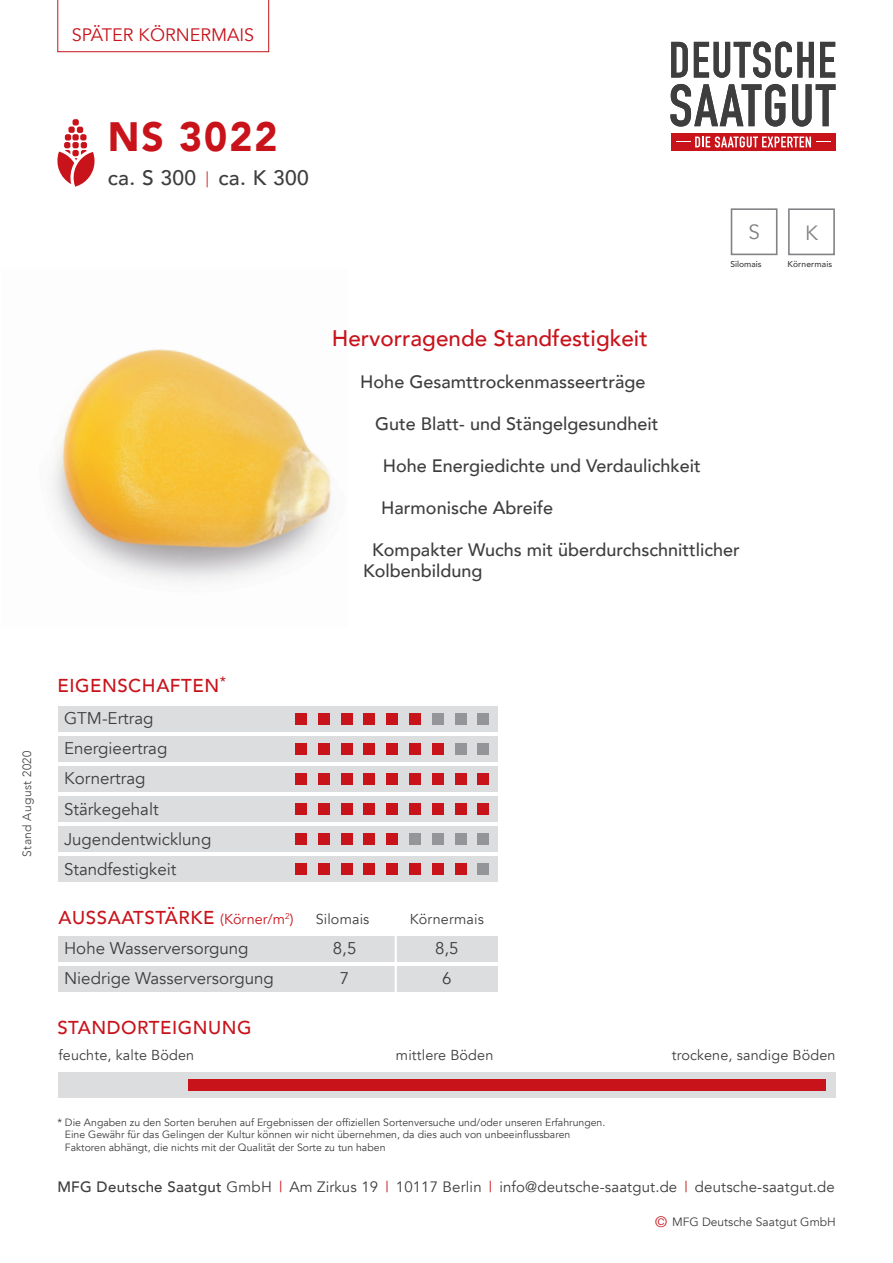
<style>
.page{position:relative;width:893px;height:1263px;background:#fff}
.page>*{position:absolute;margin:0;border:0;box-sizing:border-box;transform-origin:0 0}
.t1{font:900 40.95px "Avenir";letter-spacing:.05em;color:#c8131b;scale:.95 1}
.t2{font:500 22.5px "Avenir";color:#c8131b}
.t3{font:500 21px "Avenir";letter-spacing:.02em;color:#3e3e3f}
.t4{font:20.7px "Avenir";color:#808285}
.t5{font:500 18.6px "Avenir";letter-spacing:.03em;color:#c8131b}
.t6{font:500 18px/21px "Avenir";color:#3e3e3f}
.t7{font:18px "Avenir";color:#c8131b}
.t8{font:16.95px/30.2px "Avenir";color:#3e3e3f}
.t9{font:15px "Avenir";letter-spacing:.01em;color:#3e3e3f}
.t10{font:14.4px "Avenir";letter-spacing:.01em;color:#3e3e3f}
.t11{font:12px "Avenir";color:#3e3e3f}
.t12{font:300 12px "Avenir";letter-spacing:.03em;color:#3e3e3f}
.t13{font:10.5px/12.6px "Avenir";color:#3e3e3f}
.t14{font:500 8.55px "Avenir";letter-spacing:.015em;color:#3e3e3f}
.s1{color:#c8131b}
.s2{font-weight:400;font-size:14.4px}
.s3{font-weight:500}
.s4{font-size:15px;color:#c8131b}
</style>
<div class="page">
<svg style="left:671px;top:42px;width:17px;height:36px"></svg>
<svg style="left:694px;top:42px;width:120px;height:36px"></svg>
<svg style="left:820px;top:42px;width:15px;height:36px"></svg>
<svg style="left:670px;top:84px;width:115px;height:43px"></svg>
<svg style="left:792px;top:84px;width:44px;height:43px"></svg>
<div style="left:671px;top:133px;width:164px;height:18px;background:#c8131b"></div>
<svg style="left:676px;top:136px;width:154px;height:11px"></svg>
<div style="left:788px;top:208px;width:47px;height:47px;border:2px solid #808285"></div>
<div style="left:731px;top:208px;width:46px;height:47px;border:2px solid #808285"></div>
<svg style="left:57px;top:0;width:212px;height:52px"></svg>
<div style="left:68px;top:127px;width:7px;height:6px;background:#c8131b;border-radius:2px"></div>
<div style="left:65px;top:134px;width:6px;height:7px;background:#c8131b;border-radius:2px"></div>
<svg style="left:73px;top:119px;width:10px;height:14px"></svg>
<div style="left:72px;top:134px;width:7px;height:7px;background:#c8131b;border-radius:2px"></div>
<div style="left:80px;top:134px;width:7px;height:7px;background:#c8131b;border-radius:2px"></div>
<svg style="left:57px;top:142px;width:38px;height:45px"></svg>
<img style="left:52px;top:349px;width:279px;height:233px">
<div style="left:59px;top:936px;width:439px;height:26px;background:#dcdddf"></div>
<div style="left:59px;top:966px;width:439px;height:26px;background:#dcdddf"></div>
<div style="left:59px;top:706px;width:439px;height:26px;background:#dcdddf"></div>
<div style="left:59px;top:736px;width:439px;height:26px;background:#dcdddf"></div>
<div style="left:59px;top:766px;width:439px;height:26px;background:#dcdddf"></div>
<div style="left:59px;top:796px;width:439px;height:26px;background:#dcdddf"></div>
<div style="left:59px;top:826px;width:439px;height:26px;background:#dcdddf"></div>
<div style="left:59px;top:856px;width:439px;height:26px;background:#dcdddf"></div>
<div style="left:477px;top:713px;width:12px;height:12px;background:#939598"></div>
<div style="left:454px;top:713px;width:12px;height:12px;background:#939598"></div>
<div style="left:432px;top:713px;width:12px;height:12px;background:#939598"></div>
<div style="left:409px;top:713px;width:12px;height:12px;background:#c8131b"></div>
<div style="left:386px;top:713px;width:12px;height:12px;background:#c8131b"></div>
<div style="left:363px;top:713px;width:12px;height:12px;background:#c8131b"></div>
<div style="left:341px;top:713px;width:12px;height:12px;background:#c8131b"></div>
<div style="left:318px;top:713px;width:12px;height:12px;background:#c8131b"></div>
<div style="left:295px;top:713px;width:12px;height:12px;background:#c8131b"></div>
<div style="left:477px;top:743px;width:12px;height:12px;background:#939598"></div>
<div style="left:454px;top:743px;width:12px;height:12px;background:#939598"></div>
<div style="left:432px;top:743px;width:12px;height:12px;background:#c8131b"></div>
<div style="left:409px;top:743px;width:12px;height:12px;background:#c8131b"></div>
<div style="left:386px;top:743px;width:12px;height:12px;background:#c8131b"></div>
<div style="left:363px;top:743px;width:12px;height:12px;background:#c8131b"></div>
<div style="left:341px;top:743px;width:12px;height:12px;background:#c8131b"></div>
<div style="left:318px;top:743px;width:12px;height:12px;background:#c8131b"></div>
<div style="left:295px;top:743px;width:12px;height:12px;background:#c8131b"></div>
<div style="left:477px;top:773px;width:12px;height:12px;background:#c8131b"></div>
<div style="left:454px;top:773px;width:12px;height:12px;background:#c8131b"></div>
<div style="left:432px;top:773px;width:12px;height:12px;background:#c8131b"></div>
<div style="left:409px;top:773px;width:12px;height:12px;background:#c8131b"></div>
<div style="left:386px;top:773px;width:12px;height:12px;background:#c8131b"></div>
<div style="left:363px;top:773px;width:12px;height:12px;background:#c8131b"></div>
<div style="left:341px;top:773px;width:12px;height:12px;background:#c8131b"></div>
<div style="left:318px;top:773px;width:12px;height:12px;background:#c8131b"></div>
<div style="left:295px;top:773px;width:12px;height:12px;background:#c8131b"></div>
<div style="left:477px;top:803px;width:12px;height:12px;background:#c8131b"></div>
<div style="left:454px;top:803px;width:12px;height:12px;background:#c8131b"></div>
<div style="left:432px;top:803px;width:12px;height:12px;background:#c8131b"></div>
<div style="left:409px;top:803px;width:12px;height:12px;background:#c8131b"></div>
<div style="left:386px;top:803px;width:12px;height:12px;background:#c8131b"></div>
<div style="left:363px;top:803px;width:12px;height:12px;background:#c8131b"></div>
<div style="left:341px;top:803px;width:12px;height:12px;background:#c8131b"></div>
<div style="left:318px;top:803px;width:12px;height:12px;background:#c8131b"></div>
<div style="left:295px;top:803px;width:12px;height:12px;background:#c8131b"></div>
<div style="left:477px;top:833px;width:12px;height:12px;background:#939598"></div>
<div style="left:477px;top:863px;width:12px;height:12px;background:#939598"></div>
<div style="left:454px;top:833px;width:12px;height:12px;background:#939598"></div>
<div style="left:454px;top:863px;width:12px;height:12px;background:#c8131b"></div>
<div style="left:432px;top:833px;width:12px;height:12px;background:#939598"></div>
<div style="left:432px;top:863px;width:12px;height:12px;background:#c8131b"></div>
<div style="left:409px;top:833px;width:12px;height:12px;background:#939598"></div>
<div style="left:409px;top:863px;width:12px;height:12px;background:#c8131b"></div>
<div style="left:386px;top:833px;width:12px;height:12px;background:#c8131b"></div>
<div style="left:386px;top:863px;width:12px;height:12px;background:#c8131b"></div>
<div style="left:363px;top:833px;width:12px;height:12px;background:#c8131b"></div>
<div style="left:363px;top:863px;width:12px;height:12px;background:#c8131b"></div>
<div style="left:341px;top:833px;width:12px;height:12px;background:#c8131b"></div>
<div style="left:341px;top:863px;width:12px;height:12px;background:#c8131b"></div>
<div style="left:318px;top:833px;width:12px;height:12px;background:#c8131b"></div>
<div style="left:318px;top:863px;width:12px;height:12px;background:#c8131b"></div>
<div style="left:295px;top:833px;width:12px;height:12px;background:#c8131b"></div>
<div style="left:295px;top:863px;width:12px;height:12px;background:#c8131b"></div>
<hr style="left:395px;top:934px;width:2px;height:62px;background:#fff">
<div style="left:59px;top:1072px;width:777px;height:26px;background:#dcdddf"></div>
<div style="left:189px;top:1079px;width:637px;height:12px;background:#c8131b"></div>
<h3 class="t7" style="left:72px;top:24px;width:184px">SPÄTER KÖRNERMAIS</h3>
<h1 class="t1" style="left:108px;top:101px;width:180px">NS 3022</h1>
<h3 class="t3" style="left:108px;top:160px;width:203px">ca. S 300 <span class="s1">|</span> ca. K 300</h3>
<h3 class="t4" style="left:748px;top:220px;width:13px">S</h3>
<h3 class="t4" style="left:805px;top:220px;width:15px">K</h3>
<p class="t14" style="left:730px;top:257px;width:33px">Silomais</p>
<p class="t14" style="left:787px;top:257px;width:46px">Körnermais</p>
<h2 class="t2" style="left:332px;top:318px;width:317px">Hervorragende Standfestigkeit</h2>
<h3 class="t6" style="left:360px;top:370px;width:287px">Hohe Gesamttrockenmasseerträge</h3>
<h3 class="t6" style="left:375px;top:412px;width:285px">Gute Blatt- und Stängelgesundheit</h3>
<h3 class="t6" style="left:383px;top:454px;width:320px">Hohe Energiedichte und Verdaulichkeit</h3>
<h3 class="t6" style="left:381px;top:496px;width:173px">Harmonische Abreife</h3>
<h3 class="t6" style="left:363px;top:538px;width:378px;text-indent:9px">Kompakter Wuchs mit überdurchschnittlicher<br>Kolbenbildung</h3>
<p class="t12" style="left:20px;top:857px;width:107px;rotate:-90deg">Stand August 2020</p>
<h3 class="t5" style="left:57px;top:670px;width:170px">EIGENSCHAFTEN<sup>*</sup></h3>
<h3 class="t8" style="left:64px;top:704px;width:149px">GTM-Ertrag<br>Energieertrag<br>Kornertrag<br>Stärkegehalt<br>Jugendentwicklung<br>Standfestigkeit</h3>
<h3 class="t5" style="left:59px;top:901px;width:236px">AUSSAATSTÄRKE <span class="s2">(Körner/m</span><sup>2</sup><span class="s2">)</span></h3>
<h3 class="t8" style="left:64px;top:933px;width:211px">Hohe Wasserversorgung<br>Niedrige Wasserversorgung</h3>
<h3 class="t8" style="left:333px;top:933px;width:25px;text-align:center">8,5<br>7</h3>
<h3 class="t8" style="left:435px;top:933px;width:25px;text-align:center">8,5<br>6</h3>
<h3 class="t10" style="left:316px;top:910px;width:55px">Silomais</h3>
<h3 class="t10" style="left:410px;top:910px;width:76px">Körnermais</h3>
<h3 class="t5" style="left:57px;top:1012px;width:196px">STANDORTEIGNUNG</h3>
<h3 class="t10" style="left:59px;top:1046px;width:137px">feuchte, kalte Böden</h3>
<h3 class="t10" style="left:396px;top:1046px;width:99px">mittlere Böden</h3>
<h3 class="t10" style="left:672px;top:1046px;width:165px">trockene, sandige Böden</h3>
<p class="t13" style="left:65px;top:1116px;width:542px;text-indent:-7px">* Die Angaben zu den Sorten beruhen auf Ergebnissen der offiziellen Sortenversuche und/oder unseren Erfahrungen.<br>Eine Gewähr für das Gelingen der Kultur können wir nicht übernehmen, da dies auch von unbeeinflussbaren<br>Faktoren abhängt, die nichts mit der Qualität der Sorte zu tun haben</p>
<h3 class="t9" style="left:57px;top:1178px;width:779px"><span class="s3">MFG Deutsche Saatgut</span> GmbH <span class="s1">|</span> Am Zirkus 19 <span class="s1">|</span> 10117 Berlin <span class="s1">|</span> info@deutsche-saatgut.de <span class="s1">|</span> deutsche-saatgut.de</h3>
<p class="t11" style="left:655px;top:1214px;width:182px"><span class="s4">©</span> MFG Deutsche Saatgut GmbH</p>
</div>
